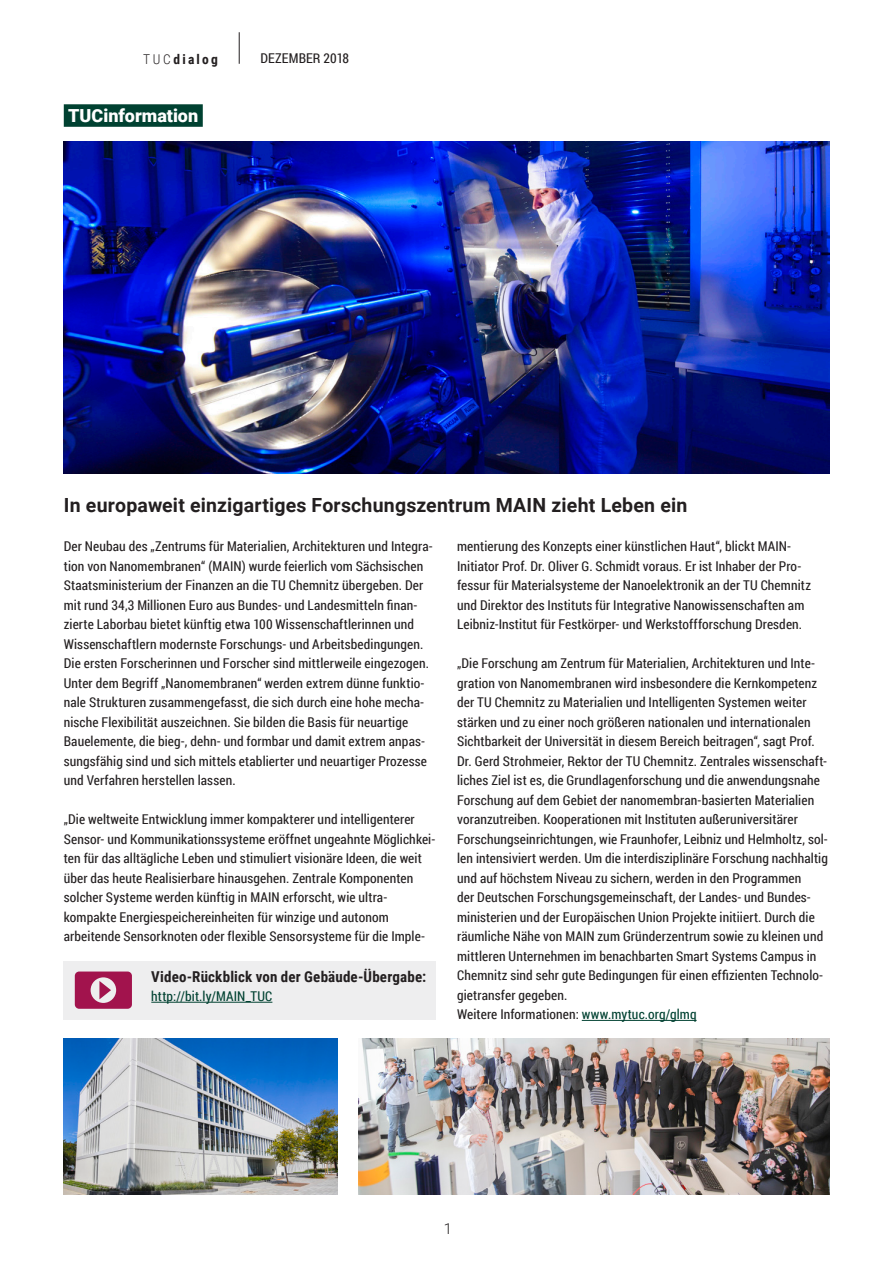
<style>
.page{position:relative;width:893px;height:1263px;background:#fff}
.page>*{position:absolute;margin:0;border:0;box-sizing:border-box;transform-origin:0 0}
.Überschrift{font:700 19.5px "Roboto";letter-spacing:.01em;color:#231f20}
.Rubrik{font:900 18px "Roboto";color:#fff}
.Zwischenüberschrift{font:700 15px "Roboto Condensed";letter-spacing:.01em;color:#231f20}
.Seitenzahl{font:300 15px "Roboto";color:#231f20}
.Fließtext{font:13.5px/19.5px "Roboto Condensed";letter-spacing:.01em;color:#231f20}
.Zwischenüberschrift-2{font:13.5px "Roboto Condensed";letter-spacing:.01em;color:#004131}
.t1{font:700 13.5px "Roboto Condensed";letter-spacing:.16em;color:#231f20}
.s1{font-weight:300}
.s2{color:#004131}
</style>
<div class="page">
<hr style="left:239px;top:32px;width:1px;height:32px;background:#231f20">
<div style="left:64px;top:104px;width:139px;height:23px;background:#004131"></div>
<div style="left:64px;top:961px;width:372px;height:58px;background:#eeeeef"></div>
<svg style="left:75px;top:971px;width:57px;height:38px"></svg>
<hr style="left:151px;top:1002px;width:121px;height:1px;background:#004131">
<img style="left:359px;top:1039px;width:470px;height:156px">
<img style="left:64px;top:142px;width:765px;height:331px">
<img style="left:64px;top:1039px;width:273px;height:156px">
<hr style="left:582px;top:1020px;width:115px;height:1px;background:#004131">
<p class="t1" style="left:143px;top:50px;width:76px"><span class="s1">TUC</span>dialog</p>
<p class="Fließtext" style="left:261px;top:48px;width:90px">DEZEMBER 2018</p>
<p class="Rubrik" style="left:68px;top:103px;width:132px">TUCinformation</p>
<p class="Überschrift" style="left:64px;top:492px;width:625px">In europaweit einzigartiges Forschungszentrum MAIN zieht Leben ein</p>
<p class="Fließtext" style="left:64px;top:536px;width:371px">Der Neubau des „Zentrums für Materialien, Architekturen und Integra&shy;tion von Nanomembranen“ (MAIN) wurde feierlich vom Sächsischen Staatsministerium der Finanzen an die TU Chemnitz übergeben. Der mit rund 34,3 Millionen Euro aus Bundes- und Landesmitteln finan&shy;zierte Laborbau bietet künftig etwa 100 Wissenschaftlerinnen und Wissenschaftlern modernste Forschungs- und Arbeitsbedingungen.<br>Die ersten Forscherinnen und Forscher sind mittlerweile eingezogen.<br>Unter dem Begriff „Nanomembranen“ werden extrem dünne funktio&shy;nale Strukturen zusammengefasst, die sich durch eine hohe mecha&shy;nische Flexibilität auszeichnen. Sie bilden die Basis für neuartige Bauelemente, die bieg-, dehn- und formbar und damit extrem anpas&shy;sungsfähig sind und sich mittels etablierter und neuartiger Prozesse und Verfahren herstellen lassen.</p>
<p class="Fließtext" style="left:64px;top:809px;width:373px">„Die weltweite Entwicklung immer kompakterer und intelligenterer Sensor- und Kommunikationssysteme eröffnet ungeahnte Möglichkei&shy;ten für das alltägliche Leben und stimuliert visionäre Ideen, die weit über das heute Realisierbare hinausgehen. Zentrale Komponenten solcher Systeme werden künftig in MAIN erforscht, wie ultra&shy;kompakte Energiespeichereinheiten für winzige und autonom arbeitende Sensorknoten oder flexible Sensorsysteme für die Imple-</p>
<p class="Zwischenüberschrift" style="left:151px;top:966px;width:276px">Video-Rückblick von der Gebäude-Übergabe:</p>
<p class="Zwischenüberschrift-2" style="left:151px;top:987px;width:123px">http://bit.ly/MAIN_TUC</p>
<p class="Fließtext" style="left:457px;top:536px;width:355px">mentierung des Konzepts einer künstlichen Haut“, blickt MAIN-Initiator Prof. Dr. Oliver G. Schmidt voraus. Er ist Inhaber der Pro&shy;fessur für Materialsysteme der Nanoelektronik an der TU Chemnitz und Direktor des Instituts für Integrative Nanowissenschaften am Leibniz-Institut für Festkörper- und Werkstoffforschung Dresden.</p>
<p class="Fließtext" style="left:457px;top:653px;width:372px">„Die Forschung am Zentrum für Materialien, Architekturen und Inte&shy;gration von Nanomembranen wird insbesondere die Kernkompetenz der TU Chemnitz zu Materialien und Intelligenten Systemen weiter stärken und zu einer noch größeren nationalen und internationalen Sichtbarkeit der Universität in diesem Bereich beitragen“, sagt Prof.<br>Dr. Gerd Strohmeier, Rektor der TU Chemnitz. Zentrales wissenschaft&shy;liches Ziel ist es, die Grundlagenforschung und die anwendungsnahe Forschung auf dem Gebiet der nanomembran-basierten Materialien voranzutreiben. Kooperationen mit Instituten außeruniversitärer Forschungseinrichtungen, wie Fraunhofer, Leibniz und Helmholtz, sol&shy;len intensiviert werden. Um die interdisziplinäre Forschung nachhaltig und auf höchstem Niveau zu sichern, werden in den Programmen<br>der Deutschen Forschungsgemeinschaft, der Landes- und Bundes&shy;ministerien und der Europäischen Union Projekte initiiert. Durch die räumliche Nähe von MAIN zum Gründerzentrum sowie zu kleinen und mittleren Unternehmen im benachbarten Smart Systems Campus in Chemnitz sind sehr gute Bedingungen für einen effizienten Technolo&shy;gietransfer gegeben.</p>
<p class="Fließtext" style="left:457px;top:1004px;width:241px">Weitere Informationen: <span class="s2">www.mytuc.org/glmq</span></p>
<p class="Seitenzahl" style="left:444px;top:1218px;width:10px">1</p>
</div>
